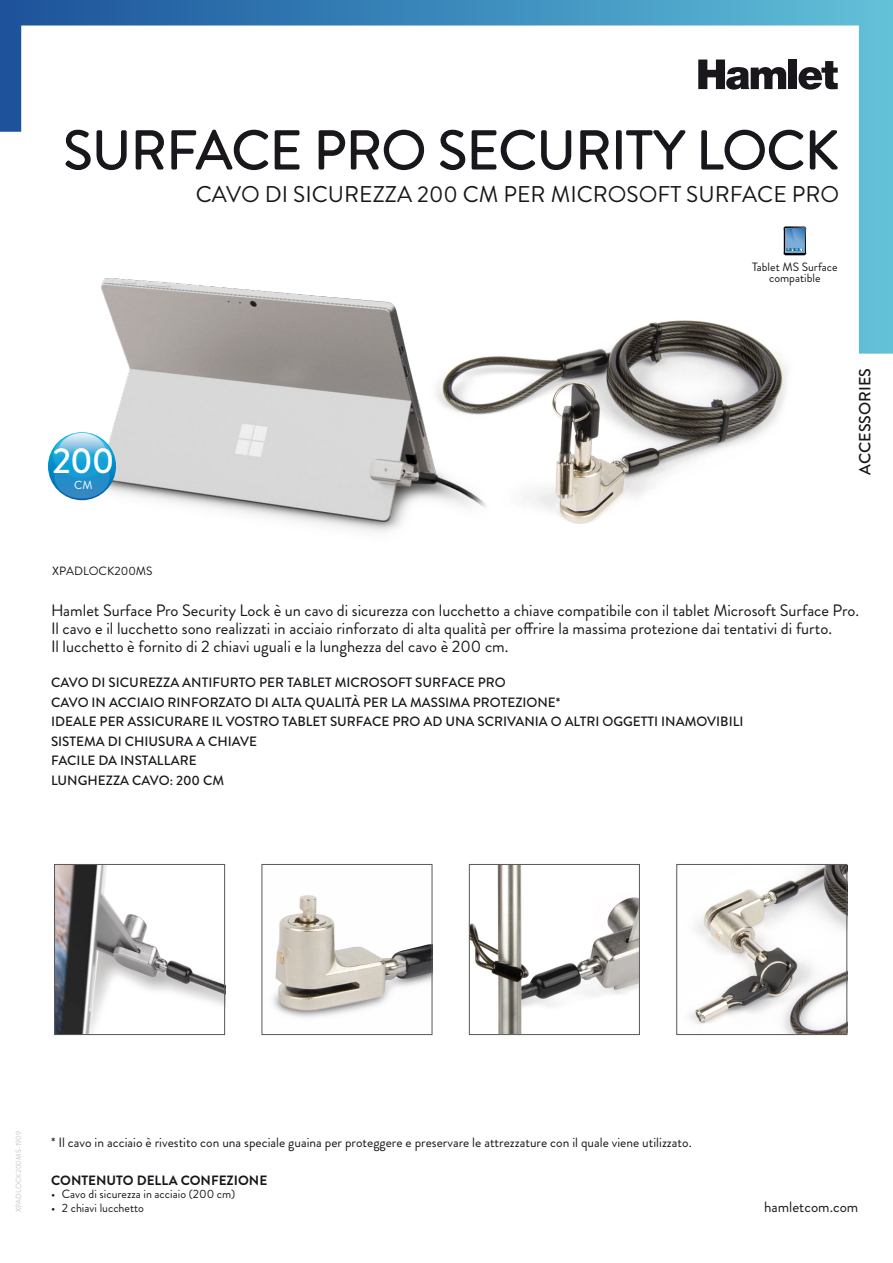
<style>
.page{position:relative;width:893px;height:1263px;background:#fff}
.page>*{position:absolute;margin:0;border:0;box-sizing:border-box;transform-origin:0 0}
.t1{font:54px "Brandon Grotesque";color:#1a171c}
.t2{font:500 36px "Brandon Grotesque";color:#fff}
.t3{font:22.8px "Brandon Grotesque";color:#1a171c}
.t4{font:16.5px/18px "Brandon Grotesque";color:#1a171c}
.t5{font:500 16.2px "Brandon Grotesque";color:#1a171c}
.t6{font:15px "Brandon Grotesque";color:#1a171c}
.t7{font:500 13.5px/19.5px "Brandon Grotesque";color:#1a171c}
.t8{font:13.5px "Brandon Grotesque";color:#1a171c}
.t9{font:700 13.5px "Brandon Grotesque";color:#1a171c}
.t10{font:12px/11.2px "Brandon Grotesque";color:#1a171c;text-align:center}
.t11{font:11.7px "Brandon Grotesque";color:#fff}
.t12{font:7.5px "Brandon Grotesque";color:#c6c7c8}
</style>
<div class="page">
<img style="left:689px;top:866px;width:156px;height:167px">
<img style="left:471px;top:866px;width:167px;height:167px">
<img style="left:261px;top:864px;width:169px;height:170px">
<img style="left:56px;top:866px;width:167px;height:167px">
<div style="left:54px;top:864px;width:171px;height:171px;border:1px solid #58585a"></div>
<div style="left:262px;top:864px;width:170px;height:171px;border:1px solid #58585a"></div>
<div style="left:469px;top:864px;width:171px;height:171px;border:1px solid #58585a"></div>
<div style="left:676px;top:864px;width:171px;height:171px;border:1px solid #58585a"></div>
<svg style="left:0;top:0;width:893px;height:354px"></svg>
<img style="left:537px;top:287px;width:272px;height:237px">
<img style="left:32px;top:232px;width:505px;height:300px">
<svg style="left:698px;top:60px;width:88px;height:30px"></svg>
<div style="left:789px;top:60px;width:8px;height:29px;background:#1a171c"></div>
<svg style="left:798px;top:61px;width:40px;height:29px"></svg>
<svg style="left:65px;top:129px;width:62px;height:42px"></svg>
<svg style="left:135px;top:129px;width:30px;height:42px"></svg>
<svg style="left:171px;top:129px;width:129px;height:42px"></svg>
<svg style="left:318px;top:129px;width:107px;height:42px"></svg>
<svg style="left:439px;top:129px;width:133px;height:42px"></svg>
<svg style="left:579px;top:129px;width:30px;height:41px"></svg>
<div style="left:616px;top:130px;width:6px;height:40px;border:2px solid #1a171c"></div>
<svg style="left:625px;top:129px;width:61px;height:41px"></svg>
<svg style="left:700px;top:129px;width:139px;height:42px"></svg>
<svg style="left:48px;top:432px;width:68px;height:68px"></svg>
<svg style="left:58px;top:433px;width:48px;height:10px"></svg>
<svg style="left:53px;top:434px;width:58px;height:43px"></svg>
<div style="left:54px;top:455px;width:56px;height:43px;background:linear-gradient(to bottom,#09aade,#3581be);border-radius:50%"></div>
<svg style="left:783px;top:226px;width:24px;height:29px"></svg>
<h1 class="t1" style="left:63px;top:113px;width:776px">SURFACE PRO SECURITY LOCK</h1>
<h3 class="t3" style="left:196px;top:178px;width:645px">CAVO DI SICUREZZA 200 CM PER MICROSOFT SURFACE PRO</h3>
<h2 class="t2" style="left:53px;top:436px;width:63px">200</h2>
<p class="t11" style="left:74px;top:477px;width:20px">CM</p>
<p class="t10" style="left:52px;top:565px;width:102px">XPADLOCK200MS</p>
<p class="t10" style="left:752px;top:261px;width:87px">Tablet MS Surface compatible</p>
<p class="t5" style="left:854px;top:475px;width:109px;rotate:-90deg">ACCESSORIES</p>
<p class="t4" style="left:51px;top:602px;width:810px">Hamlet Surface Pro Security Lock è un cavo di sicurezza con lucchetto a chiave compatibile con il tablet Microsoft Surface Pro.<br>Il cavo e il lucchetto sono realizzati in acciaio rinforzato di alta qualità per offrire la massima protezione dai tentativi di furto.<br>Il lucchetto è fornito di 2 chiavi uguali e la lunghezza del cavo è 200 cm.</p>
<p class="t7" style="left:51px;top:673px;width:694px">CAVO DI SICUREZZA ANTIFURTO PER TABLET MICROSOFT SURFACE PRO<br>CAVO IN ACCIAIO RINFORZATO DI ALTA QUALITÀ PER LA MASSIMA PROTEZIONE*<br>IDEALE PER ASSICURARE IL VOSTRO TABLET SURFACE PRO AD UNA SCRIVANIA O ALTRI OGGETTI INAMOVIBILI SISTEMA DI CHIUSURA A CHIAVE<br>FACILE DA INSTALLARE<br>LUNGHEZZA CAVO: 200 CM</p>
<p class="t12" style="left:13px;top:1212px;width:83px;rotate:-90deg">XPADLOCK200MS-1909</p>
<p class="t8" style="left:51px;top:1133px;width:642px">* Il cavo in acciaio è rivestito con una speciale guaina per proteggere e preservare le attrezzature con il quale viene utilizzato.</p>
<p class="t9" style="left:51px;top:1171px;width:218px">CONTENUTO DELLA CONFEZIONE</p>
<p class="t10" style="left:51px;top:1189px;width:186px">• Cavo di sicurezza in acciaio (200 cm)</p>
<p class="t10" style="left:51px;top:1202px;width:95px">• 2 chiavi lucchetto</p>
<p class="t6" style="left:764px;top:1196px;width:96px">hamletcom.com</p>
</div>
